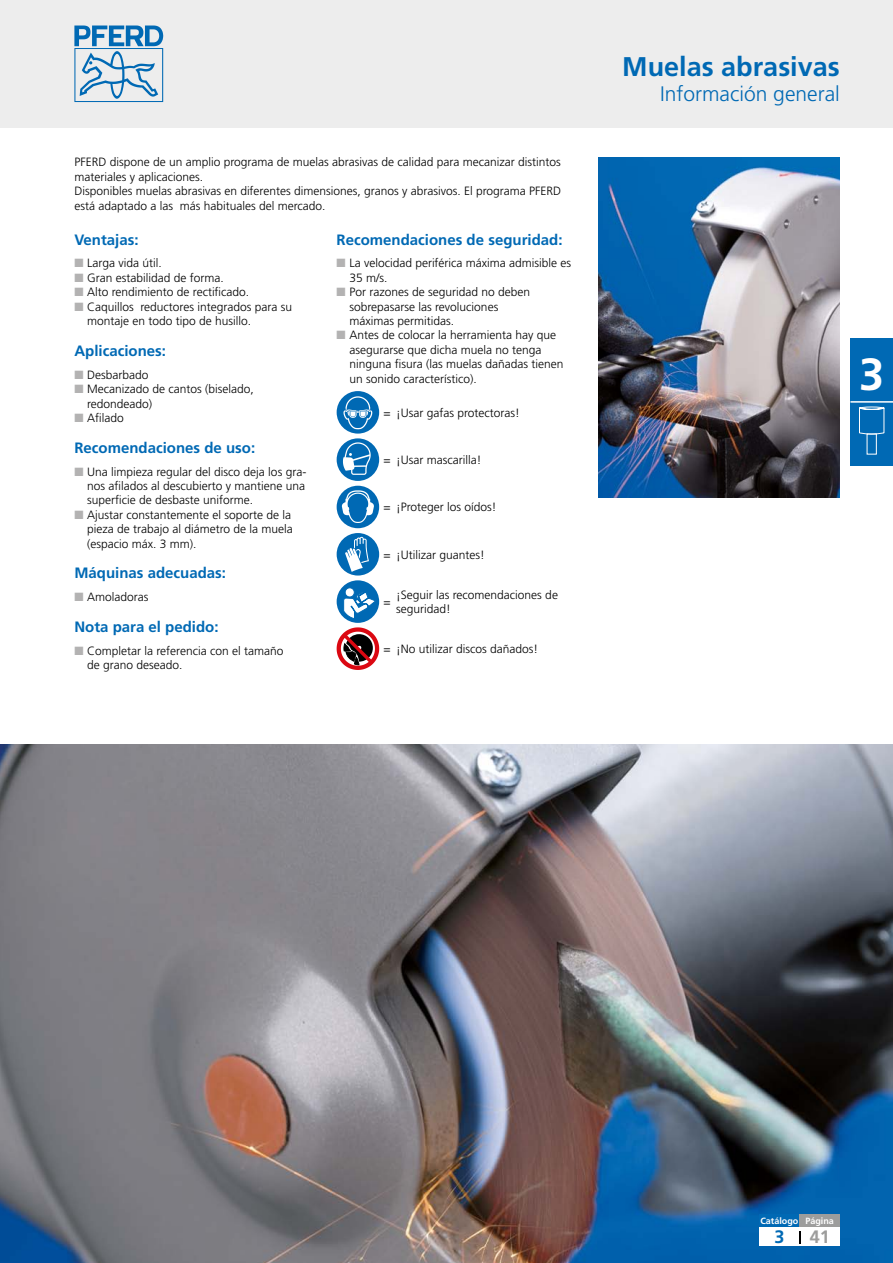
<style>
.page{position:relative;width:893px;height:1263px;background:#fff}
.page>*{position:absolute;margin:0;border:0;box-sizing:border-box;transform-origin:0 0}
.t1{font:700 45px "Frutiger LT Pro";color:#fff}
.t2{font:700 27px "Frutiger LT Pro";color:#0069b4}
.t3{font:300 21px "Frutiger LT Pro";color:#0069b4}
.t4{font:700 18px "Frutiger LT Pro";color:#9d9d9c}
.t5{font:700 18px "Frutiger LT Pro";color:#0069b4}
.t6{font:700 15px "Frutiger LT Pro";color:#0069b4}
.t7{font:300 12px/14.4px "Frutiger LT Pro";color:#000}
.t8{font:700 9px "Frutiger LT Pro";color:#fff}
.s1{color:#b3b2b2}
</style>
<div class="page">
<div style="left:0;top:0;width:893px;height:128px;background:#ededed"></div>
<svg style="left:74px;top:26px;width:89px;height:76px"></svg>
<svg style="left:337px;top:391px;width:42px;height:43px"></svg>
<div style="left:337px;top:438px;width:42px;height:43px;background:#0069b4;border-radius:50%"></div>
<svg style="left:343px;top:442px;width:28px;height:33px"></svg>
<div style="left:337px;top:486px;width:42px;height:42px;background:#0069b4;border-radius:50%"></div>
<svg style="left:342px;top:490px;width:32px;height:33px"></svg>
<div style="left:337px;top:533px;width:42px;height:42px;background:#0069b4;border-radius:50%"></div>
<svg style="left:345px;top:537px;width:24px;height:35px"></svg>
<div style="left:337px;top:580px;width:42px;height:43px;background:#0069b4;border-radius:50%"></div>
<svg style="left:343px;top:587px;width:34px;height:32px"></svg>
<svg style="left:337px;top:627px;width:42px;height:43px"></svg>
<img style="left:599px;top:157px;width:241px;height:340px">
<img style="left:0;top:744px;width:893px;height:519px">
<div style="left:759px;top:1225px;width:81px;height:21px;background:#fff"></div>
<svg style="left:799px;top:1231px;width:1px;height:12px"></svg>
<div style="left:850px;top:338px;width:43px;height:128px;background:#0069b4"></div>
<hr style="left:850px;top:401px;width:43px;height:2px;background:#fff">
<svg style="left:859px;top:407px;width:25px;height:47px"></svg>
<div style="left:759px;top:1214px;width:40px;height:13px;background:#0069b4"></div>
<div style="left:799px;top:1214px;width:41px;height:13px;background:#9d9d9c"></div>
<p class="t7" style="left:74px;top:155px;width:488px">PFERD dispone de un amplio programa de muelas abrasivas de calidad para mecanizar distintos materiales y aplicaciones.<br>Disponibles muelas abrasivas en diferentes dimensiones, granos y abrasivos. El programa PFERD está adaptado a las más habituales del mercado.</p>
<p class="t6" style="left:74px;top:231px;width:66px">Ventajas:</p>
<p class="t7" style="left:74px;top:256px;width:89px"><span class="s1">■</span> Larga vida útil.</p>
<p class="t7" style="left:74px;top:271px;width:151px"><span class="s1">■</span> Gran estabilidad de forma.</p>
<p class="t7" style="left:74px;top:285px;width:176px"><span class="s1">■</span> Alto rendimiento de rectificado.</p>
<p class="t7" style="left:87px;top:299px;width:206px;text-indent:-13px"><span class="s1">■</span> Caquillos reductores integrados para su montaje en todo tipo de husillo.</p>
<p class="t6" style="left:74px;top:342px;width:93px">Aplicaciones:</p>
<p class="t7" style="left:74px;top:367px;width:76px"><span class="s1">■</span> Desbarbado</p>
<p class="t7" style="left:87px;top:382px;width:168px;text-indent:-13px"><span class="s1">■</span> Mecanizado de cantos (biselado, redondeado)</p>
<p class="t7" style="left:74px;top:411px;width:51px"><span class="s1">■</span> Afilado</p>
<p class="t6" style="left:74px;top:439px;width:182px">Recomendaciones de uso:</p>
<p class="t7" style="left:87px;top:464px;width:221px;text-align:justify;text-indent:-13px"><span class="s1">■</span> Una limpieza regular del disco deja los gra&shy;nos afilados al descubierto y mantiene una superficie de desbaste uniforme.</p>
<p class="t7" style="left:87px;top:507px;width:207px;text-indent:-13px"><span class="s1">■</span> Ajustar constantemente el soporte de la pieza de trabajo al diámetro de la muela (espacio máx. 3 mm).</p>
<p class="t6" style="left:74px;top:564px;width:153px">Máquinas adecuadas:</p>
<p class="t7" style="left:74px;top:590px;width:76px"><span class="s1">■</span> Amoladoras</p>
<p class="t6" style="left:74px;top:618px;width:146px">Nota para el pedido:</p>
<p class="t7" style="left:87px;top:644px;width:198px;text-indent:-13px"><span class="s1">■</span> Completar la referencia con el tamaño de grano deseado.</p>
<p class="t6" style="left:337px;top:231px;width:227px">Recomendaciones de seguridad:</p>
<p class="t7" style="left:349px;top:256px;width:223px;text-indent:-13px"><span class="s1">■</span> La velocidad periférica máxima admisible es<br>35 m/s.</p>
<p class="t7" style="left:349px;top:285px;width:182px;text-indent:-13px"><span class="s1">■</span> Por razones de seguridad no deben sobrepasarse las revoluciones máximas permitidas.</p>
<p class="t7" style="left:349px;top:328px;width:216px;text-indent:-13px"><span class="s1">■</span> Antes de colocar la herramienta hay que asegurarse que dicha muela no tenga ninguna fisura (las muelas dañadas tienen un sonido característico).</p>
<p class="t7" style="left:383px;top:406px;width:138px">= ¡Usar gafas protectoras!</p>
<p class="t7" style="left:383px;top:453px;width:100px">= ¡Usar mascarilla!</p>
<p class="t7" style="left:383px;top:500px;width:115px">= ¡Proteger los oídos!</p>
<p class="t7" style="left:383px;top:547px;width:103px">= ¡Utilizar guantes!</p>
<p class="t7" style="left:383px;top:595px;width:9px">=</p>
<p class="t7" style="left:396px;top:588px;width:163px">¡Seguir las recomendaciones de seguridad!</p>
<p class="t7" style="left:383px;top:642px;width:156px">= ¡No utilizar discos dañados!</p>
<h2 class="t2" style="left:622px;top:50px;width:219px">Muelas abrasivas</h2>
<h3 class="t3" style="left:660px;top:81px;width:181px">Información general</h3>
<h1 class="t1" style="left:859px;top:348px;width:27px">3</h1>
<p class="t8" style="left:760px;top:1216px;width:75px">Catálogo Página</p>
<h3 class="t5" style="left:774px;top:1226px;width:12px">3</h3>
<h3 class="t4" style="left:810px;top:1226px;width:22px">41</h3>
</div>
